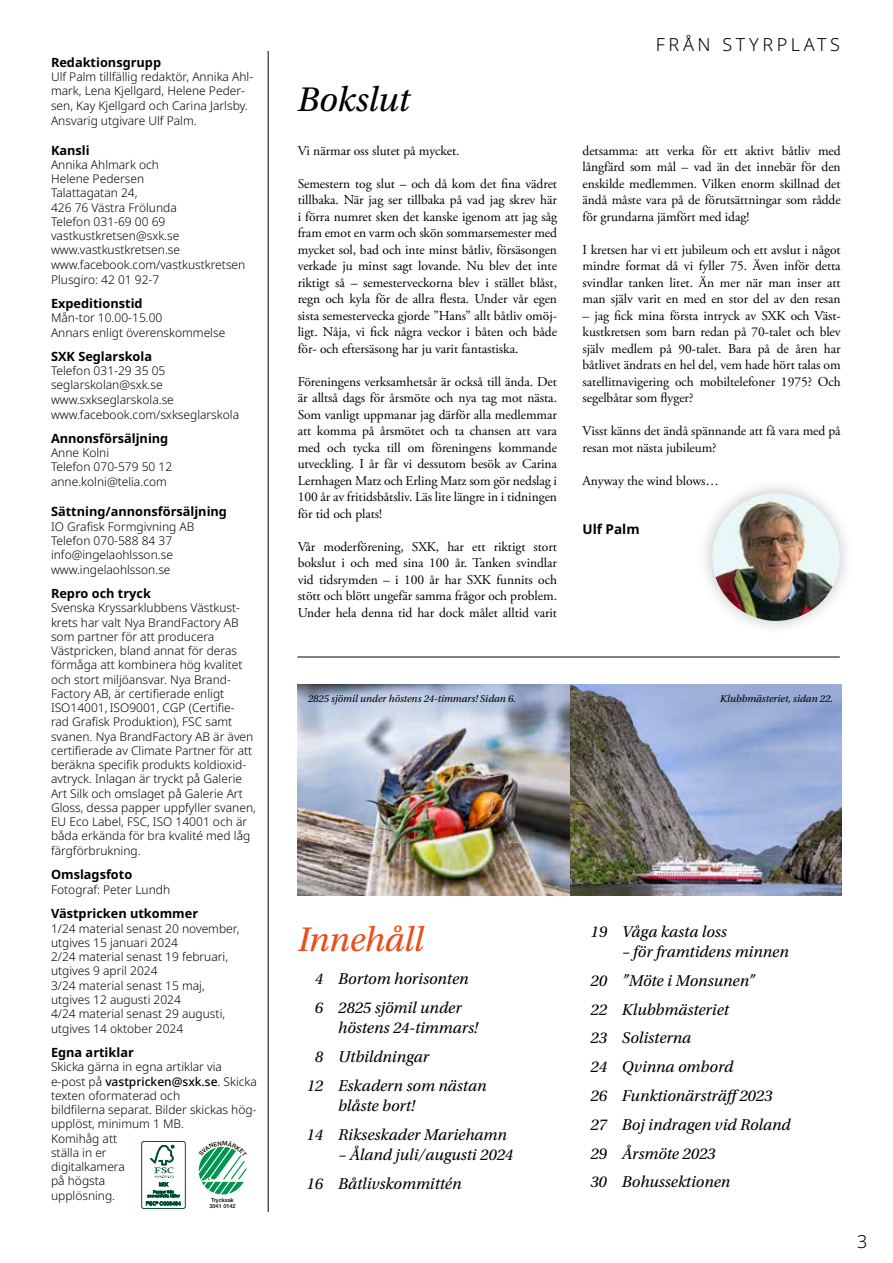
<style>
.page{position:relative;width:893px;height:1263px;background:#fff}
.page>*{position:absolute;margin:0;border:0;box-sizing:border-box;transform-origin:0 0}
.t1{font:italic 36px "Utopia Std";letter-spacing:-.005em;color:#e94e1b}
.t2{font:italic 36px "Utopia Std";letter-spacing:-.005em;color:#000}
.t3{font:300 18px "Noto Sans";letter-spacing:.2em;color:#000}
.t4{font:italic 16.5px/28.8px "Utopia Std";color:#000}
.t5{font:13.5px/16.5px "Adobe Garamond Pro";letter-spacing:-.005em;color:#000;text-align:justify}
.t6{font:700 13.5px "Noto Sans";color:#000}
.t7{font:700 12.75px "Noto Sans";color:#000}
.t8{font:300 12px/14.4px "Noto Sans";color:#000}
.t9{font:italic 10.5px "Utopia Std";color:#000}
.t10{font:500 5.55px/6.3px "Helvetica Neue LT Std";color:#000;text-align:center}
.s1{font-weight:500}
</style>
<div class="page">
<hr style="left:268px;top:51px;width:1px;height:1161px;background:#000">
<div style="left:141px;top:1141px;width:45px;height:68px;border:1px solid #004f30;border-radius:2px"></div>
<svg style="left:146px;top:1145px;width:35px;height:60px"></svg>
<div style="left:697px;top:478px;width:158px;height:158px;background:#000;opacity:.25"></div>
<img style="left:712px;top:493px;width:128px;height:128px;border-radius:64px">
<hr style="left:297px;top:657px;width:543px;height:1px;background:#000">
<img style="left:298px;top:685px;width:544px;height:210px">
<svg style="left:198px;top:1146px;width:49px;height:48px"></svg>
<p class="t7" style="left:51px;top:53px;width:112px">Redaktionsgrupp</p>
<p class="t8" style="left:51px;top:70px;width:204px">Ulf Palm tillfällig redaktör, Annika Ahl&shy;mark, Lena Kjellgard, Helene Peder&shy;sen, Kay Kjellgard och Carina Jarlsby.<br>Ansvarig utgivare Ulf Palm.</p>
<p class="t7" style="left:51px;top:141px;width:40px">Kansli</p>
<p class="t8" style="left:51px;top:158px;width:196px">Annika Ahlmark och<br>Helene Pedersen<br>Talattagatan 24,<br>426 76 Västra Frölunda<br>Telefon 031-69 00 69 vastkustkretsen@sxk.se www.vastkustkretsen.se www.facebook.com/vastkustkretsen<br>Plusgiro: 42 01 92-7</p>
<p class="t7" style="left:51px;top:294px;width:93px">Expeditionstid</p>
<p class="t8" style="left:51px;top:310px;width:176px;line-height:15px">Mån-tor 10.00-15.00<br>Annars enligt överenskommelse</p>
<p class="t7" style="left:51px;top:347px;width:103px">SXK Seglarskola</p>
<p class="t8" style="left:51px;top:364px;width:190px">Telefon 031-29 35 05 seglarskolan@sxk.se www.sxkseglarskola.se www.facebook.com/sxkseglarskola</p>
<p class="t7" style="left:51px;top:429px;width:119px">Annonsförsäljning</p>
<p class="t8" style="left:51px;top:446px;width:123px">Anne Kolni<br>Telefon 070-579 50 12 anne.kolni@telia.com</p>
<p class="t7" style="left:51px;top:503px;width:177px">Sättning/annonsförsäljning</p>
<p class="t8" style="left:51px;top:519px;width:145px">IO Grafisk Formgivning AB<br>Telefon 070-588 84 37 info@ingelaohlsson.se www.ingelaohlsson.se</p>
<p class="t7" style="left:51px;top:584px;width:101px">Repro och tryck</p>
<p class="t8" style="left:51px;top:601px;width:206px">Svenska Kryssarklubbens Västkust&shy;krets har valt Nya BrandFactory AB som partner för att producera Västpricken, bland annat för deras förmåga att kombinera hög kvalitet och stort miljöansvar. Nya Brand-Factory AB, är certifierade enligt ISO14001, ISO9001, CGP (Certifie-<br>rad Grafisk Produktion), FSC samt svanen. Nya BrandFactory AB är även certifierade av Climate Partner för att beräkna specifik produkts koldioxid&shy;avtryck. Inlagan är tryckt på Galerie Art Silk och omslaget på Galerie Art Gloss, dessa papper uppfyller svanen, EU Eco Label, FSC, ISO 14001 och är båda erkända för bra kvalité med låg färgförbrukning.</p>
<p class="t7" style="left:51px;top:866px;width:83px">Omslagsfoto</p>
<p class="t8" style="left:51px;top:883px;width:121px">Fotograf: Peter Lundh</p>
<p class="t7" style="left:51px;top:905px;width:149px">Västpricken utkommer</p>
<p class="t8" style="left:51px;top:921px;width:190px">1/24 material senast 20 november, utgives 15 januari 2024<br>2/24 material senast 19 februari, utgives 9 april 2024<br>3/24 material senast 15 maj, utgives 12 augusti 2024<br>4/24 material senast 29 augusti, utgives 14 oktober 2024</p>
<p class="t7" style="left:51px;top:1043px;width:84px">Egna artiklar</p>
<p class="t8" style="left:51px;top:1060px;width:207px">Skicka gärna in egna artiklar via e-post på <span class="s1">vastpricken@sxk.se</span>. Skicka texten oformaterad och<br>bildfilerna separat. Bilder skickas hög&shy;upplöst, minimum 1 MB.<br>Komihåg att<br>ställa in er<br>digitalkamera<br>på högsta<br>upplösning.</p>
<p class="t10" style="left:209px;top:1197px;width:28px">Trycksak<br>3041 0142</p>
<h1 class="t2" style="left:297px;top:80px;width:114px">Bokslut</h1>
<p class="t5" style="left:298px;top:143px;width:163px">Vi närmar oss slutet på mycket.</p>
<p class="t5" style="left:298px;top:176px;width:261px">Semestern tog slut – och då kom det fina vädret tillbaka. När jag ser tillbaka på vad jag skrev här i förra numret sken det kanske igenom att jag såg fram emot en varm och skön sommarsemester med mycket sol, bad och inte minst båtliv, försäsongen verkade ju minst sagt lovande. Nu blev det inte riktigt så – semesterveckorna blev i stället blåst, regn och kyla för de allra flesta. Under vår egen sista semestervecka gjorde ”Hans” allt båtliv omöj&shy;ligt. Nåja, vi fick några veckor i båten och både för- och eftersäsong har ju varit fantastiska.</p>
<p class="t5" style="left:298px;top:374px;width:261px">Föreningens verksamhetsår är också till ända. Det är alltså dags för årsmöte och nya tag mot nästa.<br>Som vanligt uppmanar jag därför alla medlemmar att komma på årsmötet och ta chansen att vara med och tycka till om föreningens kommande utveckling. I år får vi dessutom besök av Carina Lernhagen Matz och Erling Matz som gör nedslag i 100 år av fritidsbåtsliv. Läs lite längre in i tidningen för tid och plats!</p>
<p class="t5" style="left:298px;top:539px;width:261px">Vår moderförening, SXK, har ett riktigt stort bokslut i och med sina 100 år. Tanken svindlar vid tidsrymden – i 100 år har SXK funnits och stött och blött ungefär samma frågor och problem.<br>Under hela denna tid har dock målet alltid varit</p>
<h2 class="t3" style="left:656px;top:32px;width:186px">FRÅN STYRPLATS</h2>
<p class="t5" style="left:583px;top:143px;width:260px">detsamma: att verka för ett aktivt båtliv med långfärd som mål – vad än det innebär för den enskilde medlemmen. Vilken enorm skillnad det ändå måste vara på de förutsättningar som rådde för grundarna jämfört med idag!</p>
<p class="t5" style="left:583px;top:242px;width:260px">I kretsen har vi ett jubileum och ett avslut i något mindre format då vi fyller 75. Även inför detta svindlar tanken litet. Än mer när man inser att man själv varit en med en stor del av den resan</p>
<p class="t5" style="left:583px;top:308px;width:260px">– jag fick mina första intryck av SXK och Väst&shy;kustkretsen som barn redan på 70-talet och blev själv medlem på 90-talet. Bara på de åren har båtlivet ändrats en hel del, vem hade hört talas om satellitnavigering och mobiltelefoner 1975? Och segelbåtar som flyger?</p>
<p class="t5" style="left:583px;top:423px;width:260px">Visst känns det ändå spännande att få vara med på resan mot nästa jubileum?</p>
<p class="t5" style="left:583px;top:473px;width:138px">Anyway the wind blows…</p>
<p class="t6" style="left:583px;top:520px;width:59px">Ulf Palm</p>
<p class="t9" style="left:308px;top:693px;width:209px">2825 sjömil under höstens 24-timmars! Sidan 6.</p>
<p class="t9" style="left:720px;top:693px;width:114px">Klubbmästeriet, sidan 22.</p>
<h1 class="t1" style="left:298px;top:920px;width:128px">Innehåll</h1>
<p class="t4" style="left:315px;top:965px;width:155px">4 Bortom horisonten<br>6 2825 sjömil under</p>
<p class="t4" style="left:338px;top:1014px;width:141px">höstens 24-timmars!</p>
<p class="t4" style="left:315px;top:1043px;width:116px">8 Utbildningar</p>
<p class="t4" style="left:307px;top:1071px;width:181px">12 Eskadern som nästan</p>
<p class="t4" style="left:307px;top:1092px;width:202px;text-indent:31px">blåste bort!<br>14 Rikseskader Mariehamn</p>
<p class="t4" style="left:307px;top:1141px;width:208px;text-indent:31px">– Åland juli/augusti 2024<br>16 Båtlivskommittén</p>
<p class="t4" style="left:590px;top:917px;width:138px">19 Våga kasta loss</p>
<p class="t4" style="left:590px;top:938px;width:202px;text-indent:32px">– för framtidens minnen<br>20 ”Möte i Monsunen”<br>22 Klubbmästeriet<br>23 Solisterna<br>24 Qvinna ombord<br>26 Funktionärsträff2023<br>27 Boj indragen vid Roland<br>29 Årsmöte 2023<br>30 Bohussektionen</p>
<h2 class="t3" style="left:857px;top:1228px;width:12px">3</h2>
</div>
